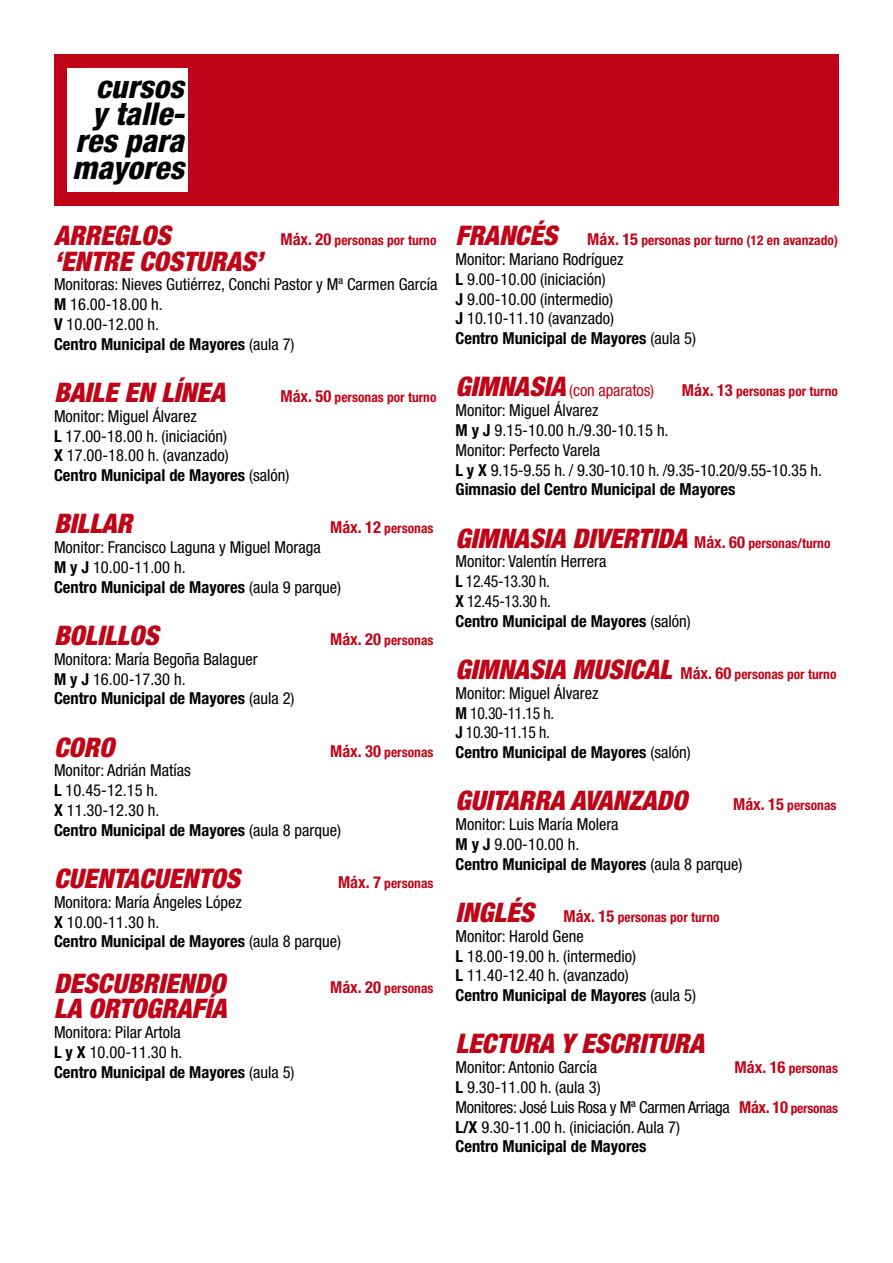
<style>
.page{position:relative;width:893px;height:1263px;background:#fff}
.page>*{position:absolute;margin:0;border:0;box-sizing:border-box;transform-origin:0 0}
.t1{font:italic 800 condensed 31.5px/27px "Helvetica Neue";color:#000;text-align:right}
.t2{font:italic 900 condensed 27px "Helvetica Neue";color:#c00418}
.t3{font:condensed 16.5px/19.8px "Helvetica Neue";color:#000}
.t4{font:condensed 16.5px/19.8px "Helvetica Neue";letter-spacing:-.02em;color:#000}
.t5{font:condensed 16.5px "Helvetica Neue";letter-spacing:-.01em;color:#c00418}
.t6{font:700 condensed 13.5px "Helvetica Neue";color:#c00418}
.s1{font-size:16.5px}
.s2{font-weight:700}
.s3{font-weight:900;font-style:italic;font-size:27px}
.s4{font-weight:700;font-style:normal;font-size:16.5px}
.s5{font-weight:700;font-style:normal;font-size:13.5px}
.s6{font-weight:700;color:#c00418}
.s7{font-weight:700;font-size:13.5px;color:#c00418}
</style>
<div class="page">
<div style="left:54px;top:54px;width:785px;height:151px;background:#c00418"></div>
<div style="left:68px;top:68px;width:120px;height:123px;background:#fff"></div>
<h1 class="t1" style="left:72px;top:72px;width:113px">cursos<br>y talle&shy;res para mayores</h1>
<h2 class="t2" style="left:54px;top:219px;width:118px">ARREGLOS</h2>
<p class="t6" style="left:280px;top:232px;width:158px"><span class="s1">Máx. 20</span> personas por turno</p>
<h2 class="t2" style="left:54px;top:244px;width:210px">‘ENTRE COSTURAS’</h2>
<p class="t3" style="left:54px;top:275px;width:385px">Monitoras: Nieves Gutiérrez, Conchi Pastor y Mª Carmen García <span class="s2">M</span> 16.00-18.00 h.<br><span class="s2">V</span> 10.00-12.00 h.<br><span class="s2">Centro Municipal de Mayores</span> (aula 7)</p>
<h2 class="t2" style="left:54px;top:376px;width:173px">BAILE EN LÍNEA</h2>
<p class="t6" style="left:280px;top:389px;width:158px"><span class="s1">Máx. 50</span> personas por turno</p>
<p class="t3" style="left:54px;top:406px;width:237px">Monitor: Miguel Álvarez<br><span class="s2">L</span> 17.00-18.00 h. (iniciación)<br><span class="s2">X</span> 17.00-18.00 h. (avanzado)<br><span class="s2">Centro Municipal de Mayores</span> (salón)</p>
<h2 class="t2" style="left:54px;top:507px;width:80px">BILLAR</h2>
<p class="t6" style="left:330px;top:520px;width:105px"><span class="s1">Máx. 12</span> personas</p>
<p class="t3" style="left:54px;top:537px;width:288px">Monitor: Francisco Laguna y Miguel Moraga<br><span class="s2">M y J</span> 10.00-11.00 h.<br><span class="s2">Centro Municipal de Mayores</span> (aula 9 parque)</p>
<h2 class="t2" style="left:54px;top:619px;width:106px">BOLILLOS</h2>
<p class="t6" style="left:330px;top:632px;width:105px"><span class="s1">Máx. 20</span> personas</p>
<p class="t3" style="left:54px;top:649px;width:242px">Monitora: María Begoña Balaguer<br><span class="s2">M y J</span> 16.00-17.30 h.<br><span class="s2">Centro Municipal de Mayores</span> (aula 2)</p>
<h2 class="t2" style="left:54px;top:730px;width:62px">CORO</h2>
<p class="t6" style="left:330px;top:744px;width:105px"><span class="s1">Máx. 30</span> personas</p>
<p class="t3" style="left:54px;top:761px;width:288px">Monitor: Adrián Matías<br><span class="s2">L</span> 10.45-12.15 h.<br><span class="s2">X</span> 11.30-12.30 h.<br><span class="s2">Centro Municipal de Mayores</span> (aula 8 parque)</p>
<h2 class="t2" style="left:54px;top:862px;width:187px">CUENTACUENTOS</h2>
<p class="t6" style="left:338px;top:875px;width:97px"><span class="s1">Máx. 7</span> personas</p>
<p class="t3" style="left:54px;top:892px;width:288px">Monitora: María Ángeles López<br><span class="s2">X</span> 10.00-11.30 h.<br><span class="s2">Centro Municipal de Mayores</span> (aula 8 parque)</p>
<h2 class="t2" style="left:54px;top:966px;width:173px">DESCUBRIENDO</h2>
<p class="t6" style="left:330px;top:980px;width:105px"><span class="s1">Máx. 20</span> personas</p>
<h2 class="t2" style="left:54px;top:992px;width:174px">LA ORTOGRAFÍA</h2>
<p class="t3" style="left:54px;top:1022px;width:242px">Monitora: Pilar Artola<br><span class="s2">L y X</span> 10.00-11.30 h.<br><span class="s2">Centro Municipal de Mayores</span> (aula 5)</p>
<p class="t6" style="left:455px;top:232px;width:384px"><span class="s3">FRANCÉS</span> <span class="s1">Máx. 15</span> personas por turno (12 en avanzado)</p>
<p class="t3" style="left:455px;top:249px;width:242px">Monitor: Mariano Rodríguez<br><span class="s2">L</span> 9.00-10.00 (iniciación)<br><span class="s2">J</span> 9.00-10.00 (intermedio)<br><span class="s2">J</span> 10.10-11.10 (avanzado)<br><span class="s2">Centro Municipal de Mayores</span> (aula 5)</p>
<p class="t5" style="left:455px;top:381px;width:200px"><span class="s3">GIMNASIA</span> (con aparatos)</p>
<p class="t6" style="left:682px;top:383px;width:158px"><span class="s1">Máx. 13</span> personas por turno</p>
<p class="t3" style="left:455px;top:400px;width:368px">Monitor: Miguel Álvarez<br><span class="s2">M y J</span> 9.15-10.00 h./9.30-10.15 h.<br>Monitor: Perfecto Varela<br><span class="s2">L y X</span> 9.15-9.55 h. / 9.30-10.10 h. /9.35-10.20/9.55-10.35 h.<br><span class="s2">Gimnasio del Centro Municipal de Mayores</span></p>
<h2 class="t2" style="left:455px;top:521px;width:376px">GIMNASIA DIVERTIDA <span class="s4">Máx. 60</span> <span class="s5">personas/turno</span></h2>
<p class="t3" style="left:455px;top:551px;width:237px">Monitor: Valentín Herrera<br><span class="s2">L</span> 12.45-13.30 h.<br><span class="s2">X</span> 12.45-13.30 h.<br><span class="s2">Centro Municipal de Mayores</span> (salón)</p>
<p class="t6" style="left:455px;top:666px;width:383px"><span class="s3">GIMNASIA MUSICAL</span> <span class="s1">Máx. 60</span> personas por turno</p>
<p class="t3" style="left:455px;top:683px;width:237px">Monitor: Miguel Álvarez<br><span class="s2">M</span> 10.30-11.15 h.<br><span class="s2">J</span> 10.30-11.15 h.<br><span class="s2">Centro Municipal de Mayores</span> (salón)</p>
<h2 class="t2" style="left:455px;top:784px;width:233px">GUITARRA AVANZADO</h2>
<p class="t6" style="left:733px;top:797px;width:105px"><span class="s1">Máx. 15</span> personas</p>
<p class="t3" style="left:455px;top:814px;width:288px">Monitor: Luis María Molera<br><span class="s2">M y J</span> 9.00-10.00 h.<br><span class="s2">Centro Municipal de Mayores</span> (aula 8 parque)</p>
<p class="t6" style="left:455px;top:909px;width:266px"><span class="s3">INGLÉS</span> <span class="s1">Máx. 15</span> personas por turno</p>
<p class="t3" style="left:455px;top:926px;width:242px">Monitor: Harold Gene<br><span class="s2">L</span> 18.00-19.00 h. (intermedio)<br><span class="s2">L</span> 11.40-12.40 h. (avanzado)<br><span class="s2">Centro Municipal de Mayores</span> (aula 5)</p>
<h2 class="t2" style="left:455px;top:1027px;width:250px">LECTURA Y ESCRITURA</h2>
<p class="t3" style="left:455px;top:1057px;width:143px">Monitor: Antonio García</p>
<p class="t6" style="left:735px;top:1060px;width:105px"><span class="s1">Máx. 16</span> personas</p>
<p class="t4" style="left:455px;top:1077px;width:384px"><span class="s2">L</span> 9.30-11.00 h. (aula 3)<br>Monitores: José Luis Rosa y Mª Carmen Arriaga <span class="s6">Máx. 10</span> <span class="s7">personas </span><span class="s2">L/X</span> 9.30-11.00 h. (iniciación. Aula 7)<br><span class="s2">Centro Municipal de Mayores</span></p>
</div>
